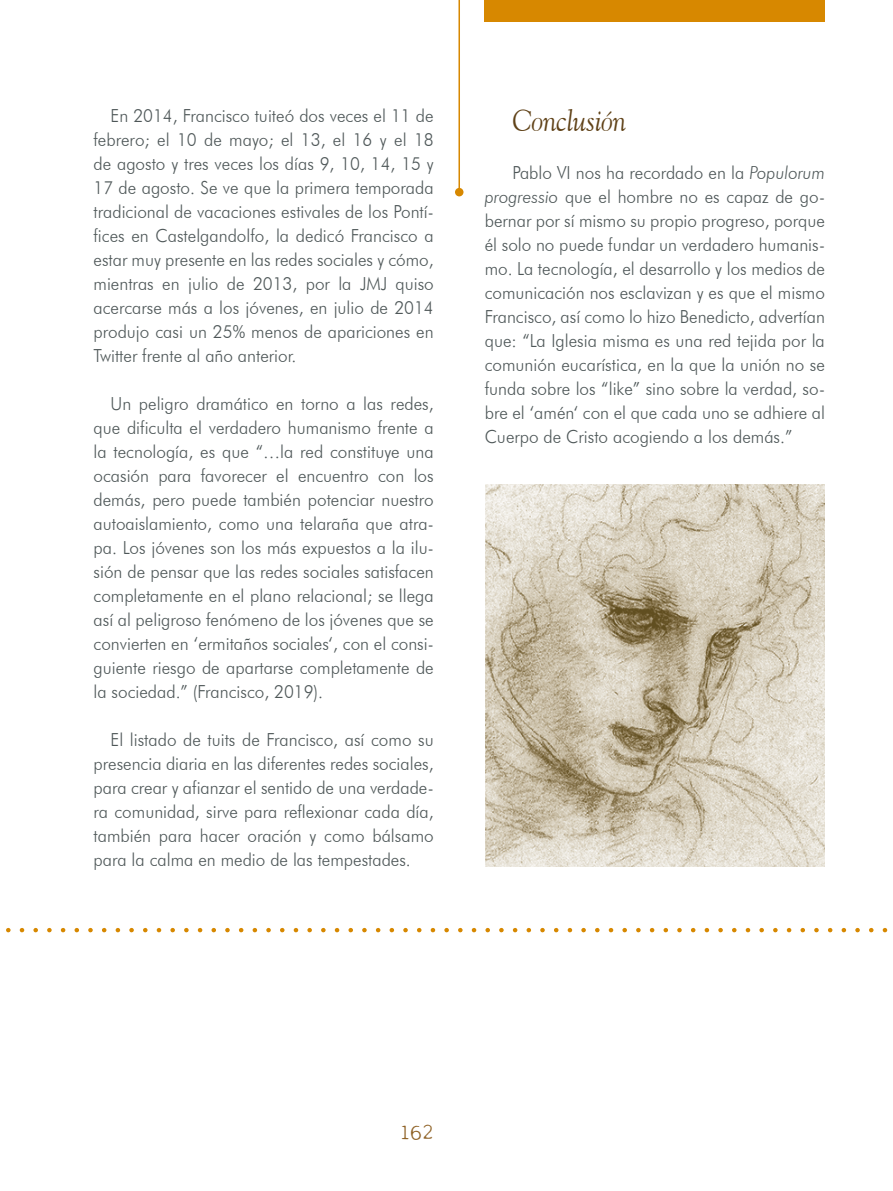
<style>
.page{position:relative;width:893px;height:1191px;background:#fff}
.page>*{position:absolute;margin:0;border:0;box-sizing:border-box;transform-origin:0 0}
._03d_Titulo_Nuevo_UN{font:italic 30px "Goudy Old Style BT";color:#604218;scale:.9 1}
.t1{font:21px "My type of font";color:#8f6226}
._01a_Texto_Corrido{font:300 18px/24px "Futura BT";color:#4e5758;text-align:justify;scale:.95 1}
.s1{font-style:italic}
</style>
<div class="page">
<hr style="left:458px;top:0;width:2px;height:192px;background:#d78800">
<div style="left:455px;top:188px;width:8px;height:8px;background:#d78800;border-radius:50%"></div>
<img style="left:485px;top:485px;width:340px;height:381px">
<div style="left:485px;top:0;width:340px;height:21px;background:#d78800"></div>
<svg style="left:6px;top:928px;width:882px;height:4px"></svg>
<p class="_01a_Texto_Corrido" style="left:94px;top:104px;width:360px;text-indent:17px">En 2014, Francisco tuiteó dos veces el 11 de febrero; el 10 de mayo; el 13, el 16 y el 18 de agosto y tres veces los días 9, 10, 14, 15 y 17 de agosto. Se ve que la primera temporada tradicional de vacaciones estivales de los Pontí&shy;fices en Castelgandolfo, la dedicó Francisco a estar muy presente en las redes sociales y cómo, mientras en julio de 2013, por la JMJ quiso acercarse más a los jóvenes, en julio de 2014 produjo casi un 25% menos de apariciones en Twitter frente al año anterior.</p>
<p class="_01a_Texto_Corrido" style="left:94px;top:392px;width:360px;text-indent:17px">Un peligro dramático en torno a las redes, que dificulta el verdadero humanismo frente a la tecnología, es que “…la red constituye una ocasión para favorecer el encuentro con los demás, pero puede también potenciar nuestro autoaislamiento, como una telaraña que atra&shy;pa. Los jóvenes son los más expuestos a la ilu&shy;sión de pensar que las redes sociales satisfacen completamente en el plano relacional; se llega así al peligroso fenómeno de los jóvenes que se convierten en ‘ermitaños sociales‘, con el consi&shy;guiente riesgo de apartarse completamente de la sociedad.” (Francisco, 2019).</p>
<p class="_01a_Texto_Corrido" style="left:94px;top:728px;width:360px;text-indent:17px">El listado de tuits de Francisco, así como su presencia diaria en las diferentes redes sociales, para crear y afianzar el sentido de una verdade&shy;ra comunidad, sirve para reflexionar cada día, también para hacer oración y como bálsamo para la calma en medio de las tempestades.</p>
<p class="_03d_Titulo_Nuevo_UN" style="left:512px;top:102px;width:128px">Conclusión</p>
<p class="_01a_Texto_Corrido" style="left:485px;top:161px;width:360px;text-indent:28px">Pablo VI nos ha recordado en la <span class="s1">Populorum progressio</span> que el hombre no es capaz de go&shy;bernar por sí mismo su propio progreso, porque él solo no puede fundar un verdadero humanis&shy;mo. La tecnología, el desarrollo y los medios de comunicación nos esclavizan y es que el mismo Francisco, así como lo hizo Benedicto, advertían que: “La Iglesia misma es una red tejida por la comunión eucarística, en la que la unión no se funda sobre los “like” sino sobre la verdad, so&shy;bre el ‘amén‘ con el que cada uno se adhiere al Cuerpo de Cristo acogiendo a los demás.”</p>
<p class="t1" style="left:401px;top:1119px;width:34px">162</p>
</div>
